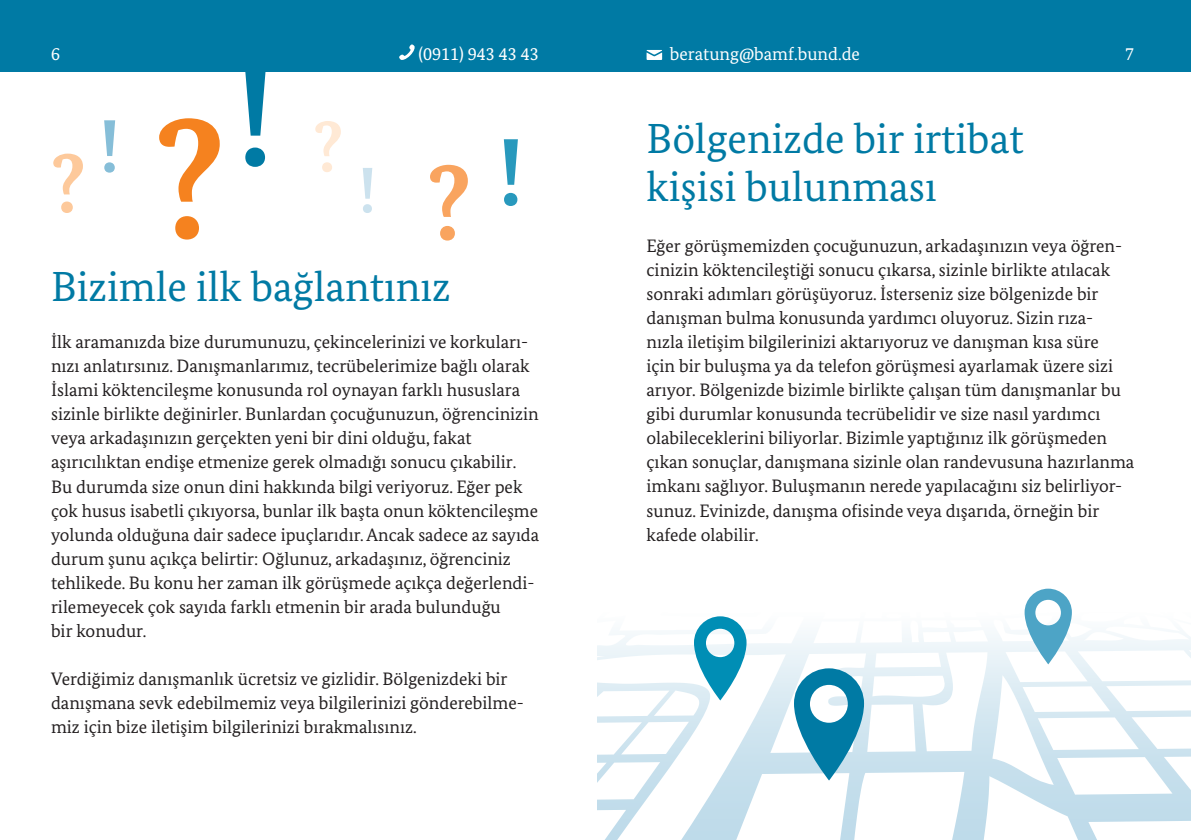
<style>
.page{position:relative;width:1191px;height:840px;background:#fff}
.page>*{position:absolute;margin:0;border:0;box-sizing:border-box;transform-origin:0 0}
.t1{font:700 95px "Bundes Serif";color:#2899bd}
.t2{font:700 83.2px "Bundes Serif";color:#fdc99b}
.t3{font:700 74.4px "Bundes Serif";color:#86bed8}
.t4{font:700 71.6px "Bundes Serif";color:#ffe9d5}
.t5{font:42px/48px "Bundes Serif";color:#007aa4}
.t6{font:18px/24px "Bundes Serif";color:#231f20}
.t7{font:18px "Bundes Serif";color:#fff}
.s1{font-size:140px;color:#007aa4}
.s2{font-size:169.8px;color:#f5821f}
.s3{font-size:106px;color:#f9a45f}
</style>
<div class="page">
<div style="left:0;top:0;width:1191px;height:72px;background:#007aa4"></div>
<svg style="left:646px;top:50px;width:16px;height:10px"></svg>
<svg style="left:399px;top:44px;width:16px;height:16px"></svg>
<svg style="left:597px;top:588px;width:594px;height:251px"></svg>
<p class="t7" style="left:51px;top:43px;width:10px">6</p>
<p class="t7" style="left:418px;top:43px;width:122px">(0911) 943 43 43</p>
<p class="t7" style="left:670px;top:43px;width:192px">beratung@bamf.bund.de</p>
<p class="t7" style="left:1125px;top:43px;width:10px">7</p>
<h3 class="t3" style="left:100px;top:101px;width:278px">! <span class="s1">!</span><sub>!</sub></h3>
<h2 class="t2" style="left:51px;top:132px;width:421px">?<span class="s2">?</span> <span class="s3">?</span></h2>
<h3 class="t4" style="left:313px;top:103px;width:31px">?</h3>
<h1 class="t1" style="left:498px;top:114px;width:27px">!</h1>
<h3 class="t5" style="left:51px;top:261px;width:401px">Bizimle ilk bağlantınız</h3>
<p class="t6" style="left:51px;top:330px;width:489px">İlk aramanızda bize durumunuzu, çekincelerinizi ve korkuları&shy;nızı anlatırsınız. Danışmanlarımız, tecrübelerimize bağlı olarak İslami köktencileşme konusunda rol oynayan farklı hususlara sizinle birlikte değinirler. Bunlardan çocuğunuzun, öğrencinizin veya arkadaşınızın gerçekten yeni bir dini olduğu, fakat aşırıcılıktan endişe etmenize gerek olmadığı sonucu çıkabilir.<br>Bu durumda size onun dini hakkında bilgi veriyoruz. Eğer pek çok husus isabetli çıkıyorsa, bunlar ilk başta onun köktencileşme yolunda olduğuna dair sadece ipuçlarıdır. Ancak sadece az sayıda durum şunu açıkça belirtir: Oğlunuz, arkadaşınız, öğrenciniz tehlikede. Bu konu her zaman ilk görüşmede açıkça değerlendi&shy;rilemeyecek çok sayıda farklı etmenin bir arada bulunduğu<br>bir konudur.</p>
<p class="t6" style="left:51px;top:666px;width:474px">Verdiğimiz danışmanlık ücretsiz ve gizlidir. Bölgenizdeki bir danışmana sevk edebilmemiz veya bilgilerinizi gönderebilme&shy;miz için bize iletişim bilgilerinizi bırakmalısınız.</p>
<h3 class="t5" style="left:646px;top:114px;width:378px">Bölgenizde bir irtibat kişisi bulunması</h3>
<p class="t6" style="left:646px;top:234px;width:489px">Eğer görüşmemizden çocuğunuzun, arkadaşınızın veya öğren&shy;cinizin köktencileştiği sonucu çıkarsa, sizinle birlikte atılacak sonraki adımları görüşüyoruz. İsterseniz size bölgenizde bir danışman bulma konusunda yardımcı oluyoruz. Sizin rıza&shy;nızla iletişim bilgilerinizi aktarıyoruz ve danışman kısa süre<br>için bir buluşma ya da telefon görüşmesi ayarlamak üzere sizi arıyor. Bölgenizde bizimle birlikte çalışan tüm danışmanlar bu gibi durumlar konusunda tecrübelidir ve size nasıl yardımcı olabileceklerini biliyorlar. Bizimle yaptığınız ilk görüşmeden çıkan sonuçlar, danışmana sizinle olan randevusuna hazırlanma imkanı sağlıyor. Buluşmanın nerede yapılacağını siz belirliyor&shy;sunuz. Evinizde, danışma ofisinde veya dışarıda, örneğin bir kafede olabilir.</p>
</div>
